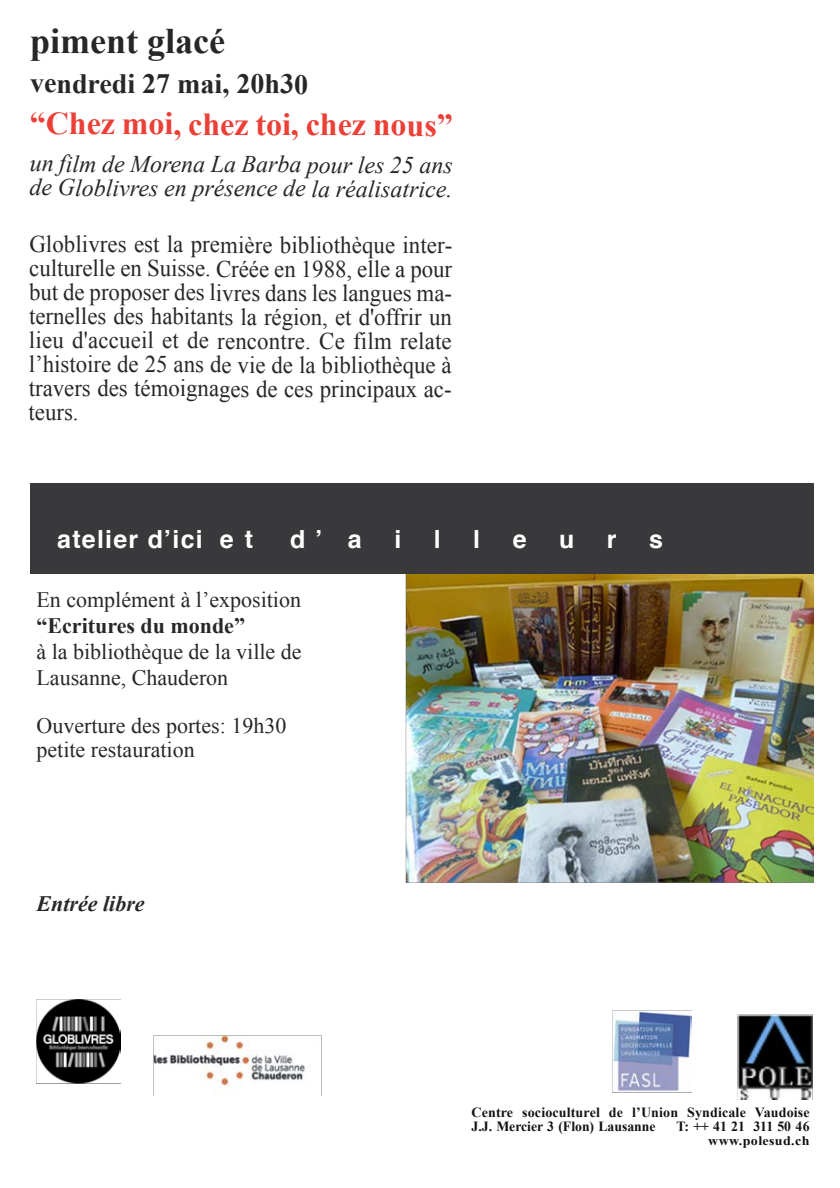
<style>
.page{position:relative;width:840px;height:1188px;background:#fff}
.page>*{position:absolute;margin:0;border:0;box-sizing:border-box;transform-origin:0 0}
.t1{font:700 36px "Times New Roman";letter-spacing:-.005em;color:#272729}
.t2{font:700 32px "Times New Roman";letter-spacing:-.005em;color:#ec4037}
.t3{font:700 28px "Times New Roman";letter-spacing:-.005em;color:#272729}
.t4{font:700 25px "Helvetica";letter-spacing:.05em;color:#fff}
.t5{font:24px/23.8px "Times New Roman";color:#272729;text-align:justify;scale:.95 1}
.t6{font:italic 24px/24px "Times New Roman";color:#272729}
.t7{font:22px/26px "Times New Roman";color:#272729}
.t8{font:700 22px "Times New Roman";color:#272729}
.t9{font:italic 700 22px "Times New Roman";color:#272729}
.t10{font:700 14px/14px "Times New Roman";letter-spacing:.01em;color:#111213}
.t11{font:700 13px "Times New Roman";letter-spacing:.025em;color:#111213;scale:1.08 1}
</style>
<div class="page">
<img style="left:401px;top:573px;width:413px;height:309px">
<div style="left:30px;top:483px;width:784px;height:90px;background:#39383a"></div>
<img style="left:737px;top:1014px;width:76px;height:86px">
<img style="left:36px;top:999px;width:85px;height:85px">
<img style="left:153px;top:1035px;width:169px;height:60px">
<img style="left:613px;top:1010px;width:79px;height:82px">
<h1 class="t1" style="left:30px;top:21px;width:197px">piment glacé</h1>
<p class="t3" style="left:30px;top:68px;width:280px">vendredi 27 mai, 20h30</p>
<h2 class="t2" style="left:30px;top:106px;width:425px">“Chez moi, chez toi, chez nous”</h2>
<p class="t6" style="left:30px;top:152px;width:425px">un film de Morena La Barba pour les 25 ans de Globlivres en présence de la réalisatrice.</p>
<p class="t5" style="left:29px;top:233px;width:448px">Globlivres est la première bibliothèque inter&shy;culturelle en Suisse. Créée en 1988, elle a pour but de proposer des livres dans les langues ma&shy;ternelles des habitants la région, et d'offrir un lieu d'accueil et de rencontre. Ce film relate l’histoire de 25 ans de vie de la bibliothèque à travers des témoignages de ces principaux ac&shy;teurs.</p>
<p class="t4" style="left:57px;top:529px;width:198px">atelier d’ici e t</p>
<p class="t4" style="left:290px;top:529px;width:73px">d’ a</p>
<p class="t4" style="left:394px;top:529px;width:8px">i</p>
<p class="t4" style="left:434px;top:529px;width:8px">l</p>
<p class="t4" style="left:473px;top:529px;width:8px">l</p>
<p class="t4" style="left:513px;top:529px;width:15px">e</p>
<p class="t4" style="left:559px;top:529px;width:17px">u</p>
<p class="t4" style="left:607px;top:529px;width:11px">r</p>
<p class="t4" style="left:649px;top:529px;width:15px">s</p>
<p class="t7" style="left:36px;top:587px;width:266px">En complément à l’exposition</p>
<p class="t8" style="left:36px;top:614px;width:210px">“Ecritures du monde”</p>
<p class="t7" style="left:36px;top:639px;width:267px">à la bibliothèque de la ville de<br>Lausanne, Chauderon</p>
<p class="t7" style="left:36px;top:714px;width:251px;line-height:24px">Ouverture des portes: 19h30 petite restauration</p>
<p class="t9" style="left:36px;top:892px;width:110px">Entrée libre</p>
<p class="t10" style="left:472px;top:1105px;width:340px">Centre socioculturel de l’Union Syndicale Vaudoise<br>J.J. Mercier 3 (Flon) Lausanne</p>
<p class="t10" style="left:677px;top:1119px;width:135px">T: ++ 41 21 311 50 46</p>
<p class="t11" style="left:708px;top:1133px;width:95px">www.polesud.ch</p>
</div>
